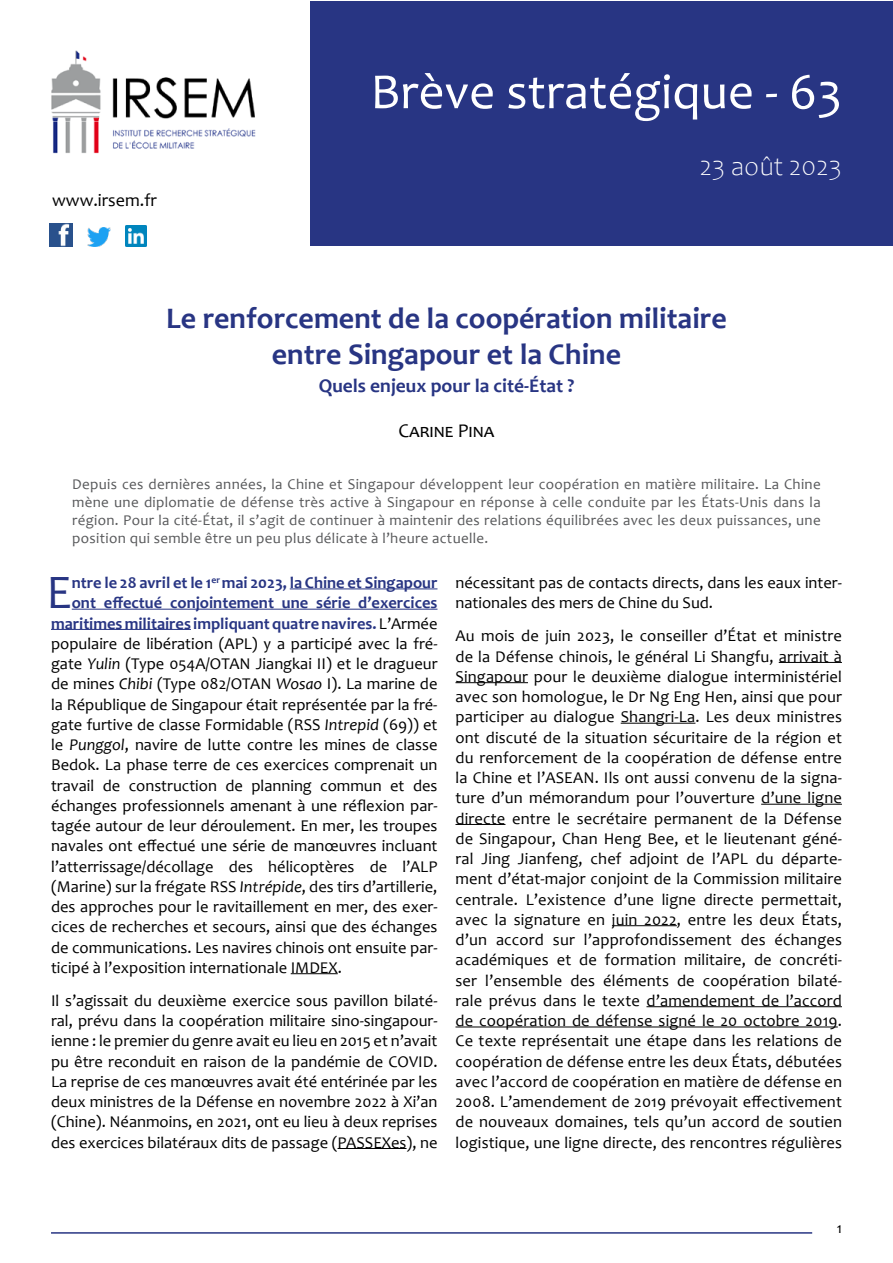
<style>
.page{position:relative;width:893px;height:1263px;background:#fff}
.page>*{position:absolute;margin:0;border:0;box-sizing:border-box;transform-origin:0 0}
.t1{font:51px "Candara";color:#fff}
.t2{font:48.3px "Candara";color:#283583}
.t3{font:700 30px/36px "Candara";color:#283583;text-align:center}
.t4{font:300 27px "Candara";color:#fff}
.t5{font:700 19.5px "Candara";color:#283583}
.t6{font:19.5px "Candara";color:#000}
.t7{font:18px "Candara";color:#000}
.t8{font:16.5px/20.2px "Candara";color:#000;text-align:justify}
.t9{font:700 16.5px "Candara";color:#283583}
.t10{font:15px/18px "Candara";letter-spacing:.02em;color:#58595b;text-align:justify}
.t11{font:15px "Candara";color:#000}
.s1{font-weight:400;color:#000}
.s2{font-style:italic}
</style>
<div class="page">
<div style="left:310px;top:1px;width:583px;height:245px;background:#283583"></div>
<img style="left:51px;top:50px;width:205px;height:104px">
<img style="left:50px;top:224px;width:22px;height:22px">
<img style="left:125px;top:225px;width:21px;height:21px">
<img style="left:87px;top:227px;width:23px;height:19px">
<hr style="left:51px;top:1232px;width:761px;height:2px;background:#283583">
<hr style="left:290px;top:588px;width:147px;height:1px;background:#283583">
<hr style="left:72px;top:609px;width:365px;height:1px;background:#283583">
<hr style="left:51px;top:629px;width:140px;height:1px;background:#283583">
<hr style="left:291px;top:973px;width:47px;height:1px;background:#000">
<hr style="left:337px;top:1148px;width:69px;height:1px;background:#000">
<hr style="left:779px;top:662px;width:63px;height:1px;background:#000">
<hr style="left:455px;top:682px;width:73px;height:1px;background:#000">
<hr style="left:621px;top:723px;width:74px;height:1px;background:#000">
<hr style="left:761px;top:804px;width:81px;height:1px;background:#000">
<hr style="left:455px;top:824px;width:50px;height:1px;background:#000">
<hr style="left:612px;top:925px;width:65px;height:1px;background:#000">
<hr style="left:646px;top:1006px;width:196px;height:1px;background:#000">
<hr style="left:455px;top:1026px;width:383px;height:1px;background:#000">
<p class="t7" style="left:52px;top:189px;width:106px">www.irsem.fr</p>
<h1 class="t1" style="left:370px;top:60px;width:473px">Brève stratégique - 63</h1>
<h3 class="t4" style="left:700px;top:151px;width:144px">23 août 2023</h3>
<h3 class="t3" style="left:166px;top:300px;width:562px">Le renforcement de la coopération militaire entre Singapour et la Chine</h3>
<p class="t5" style="left:319px;top:374px;width:257px">Quels enjeux pour la cité-État ?</p>
<p class="t6" style="left:398px;top:419px;width:97px">Carine Pina</p>
<p class="t10" style="left:72px;top:475px;width:750px">Depuis ces dernières années, la Chine et Singapour développent leur coopération en matière militaire. La Chine mène une diplomatie de défense très active à Singapour en réponse à celle conduite par les États-Unis dans la région. Pour la cité-État, il s’agit de continuer à maintenir des relations équilibrées avec les deux puissances, une position qui semble être un peu plus délicate à l’heure actuelle.</p>
<h2 class="t2" style="left:47px;top:562px;width:27px">E</h2>
<p class="t9" style="left:72px;top:572px;width:367px">ntre le 28 avril et le 1<sup>er</sup> mai 2023, la Chine et Singapour</p>
<p class="t9" style="left:72px;top:593px;width:367px">ont effectué conjointement une série d’exercices</p>
<p class="t9" style="left:51px;top:613px;width:388px">maritimes militaires impliquant quatre navires. <span class="s1">L’Armée</span></p>
<p class="t8" style="left:51px;top:633px;width:388px">populaire de libération (APL) y a participé avec la fré-</p>
<p class="t8" style="left:51px;top:653px;width:388px">gate <span class="s2">Yulin</span> (Type 054A/OTAN Jiangkai II) et le dragueur</p>
<p class="t8" style="left:51px;top:674px;width:388px">de mines <span class="s2">Chibi</span> (Type 082/OTAN <span class="s2">Wosao</span> I). La marine de</p>
<p class="t8" style="left:51px;top:694px;width:388px">la République de Singapour était représentée par la fré-</p>
<p class="t8" style="left:51px;top:714px;width:388px">gate furtive de classe Formidable (RSS <span class="s2">Intrepid</span> (69)) et</p>
<p class="t8" style="left:51px;top:734px;width:388px">le <span class="s2">Punggol</span>, navire de lutte contre les mines de classe</p>
<p class="t8" style="left:51px;top:755px;width:388px">Bedok. La phase terre de ces exercices comprenait un</p>
<p class="t8" style="left:51px;top:775px;width:388px">travail de construction de planning commun et des</p>
<p class="t8" style="left:51px;top:795px;width:388px">échanges professionnels amenant à une réflexion par-</p>
<p class="t8" style="left:51px;top:815px;width:388px">tagée autour de leur déroulement. En mer, les troupes</p>
<p class="t8" style="left:51px;top:836px;width:388px">navales ont effectué une série de manœuvres incluant</p>
<p class="t8" style="left:51px;top:856px;width:388px">l’atterrissage/décollage des hélicoptères de l’ALP</p>
<p class="t8" style="left:51px;top:876px;width:388px">(Marine) sur la frégate RSS <span class="s2">Intrépide</span>, des tirs d’artillerie,</p>
<p class="t8" style="left:51px;top:896px;width:388px">des approches pour le ravitaillement en mer, des exer-</p>
<p class="t8" style="left:51px;top:917px;width:388px">cices de recherches et secours, ainsi que des échanges</p>
<p class="t8" style="left:51px;top:937px;width:388px">de communications. Les navires chinois ont ensuite par-</p>
<p class="t8" style="left:51px;top:957px;width:292px">ticipé à l’exposition internationale IMDEX.</p>
<p class="t8" style="left:51px;top:990px;width:388px">Il s’agissait du deuxième exercice sous pavillon bilaté&shy;ral, prévu dans la coopération militaire sino-singapour&shy;ienne : le premier du genre avait eu lieu en 2015 et n’avait pu être reconduit en raison de la pandémie de COVID.<br>La reprise de ces manœuvres avait été entérinée par les deux ministres de la Défense en novembre 2022 à Xi’an (Chine). Néanmoins, en 2021, ont eu lieu à deux reprises des exercices bilatéraux dits de passage (PASSEXes), ne</p>
<p class="t8" style="left:455px;top:572px;width:388px">nécessitant pas de contacts directs, dans les eaux inter&shy;nationales des mers de Chine du Sud.</p>
<p class="t8" style="left:455px;top:626px;width:388px">Au mois de juin 2023, le conseiller d’État et ministre de la Défense chinois, le général Li Shangfu, arrivait à Singapour pour le deuxième dialogue interministériel avec son homologue, le Dr Ng Eng Hen, ainsi que pour participer au dialogue Shangri-La. Les deux ministres ont discuté de la situation sécuritaire de la région et du renforcement de la coopération de défense entre la Chine et l’ASEAN. Ils ont aussi convenu de la signa&shy;ture d’un mémorandum pour l’ouverture d’une ligne directe entre le secrétaire permanent de la Défense de Singapour, Chan Heng Bee, et le lieutenant géné&shy;ral Jing Jianfeng, chef adjoint de l’APL du départe&shy;ment d’état-major conjoint de la Commission militaire centrale. L’existence d’une ligne directe permettait, avec la signature en juin 2022, entre les deux États, d’un accord sur l’approfondissement des échanges académiques et de formation militaire, de concréti&shy;ser l’ensemble des éléments de coopération bilaté&shy;rale prévus dans le texte d’amendement de l’accord de coopération de défense signé le 20 octobre 2019.<br>Ce texte représentait une étape dans les relations de coopération de défense entre les deux États, débutées avec l’accord de coopération en matière de défense en 2008. L’amendement de 2019 prévoyait effectivement de nouveaux domaines, tels qu’un accord de soutien logistique, une ligne directe, des rencontres régulières</p>
<p class="t11" style="left:837px;top:1218px;width:7px">1</p>
</div>
